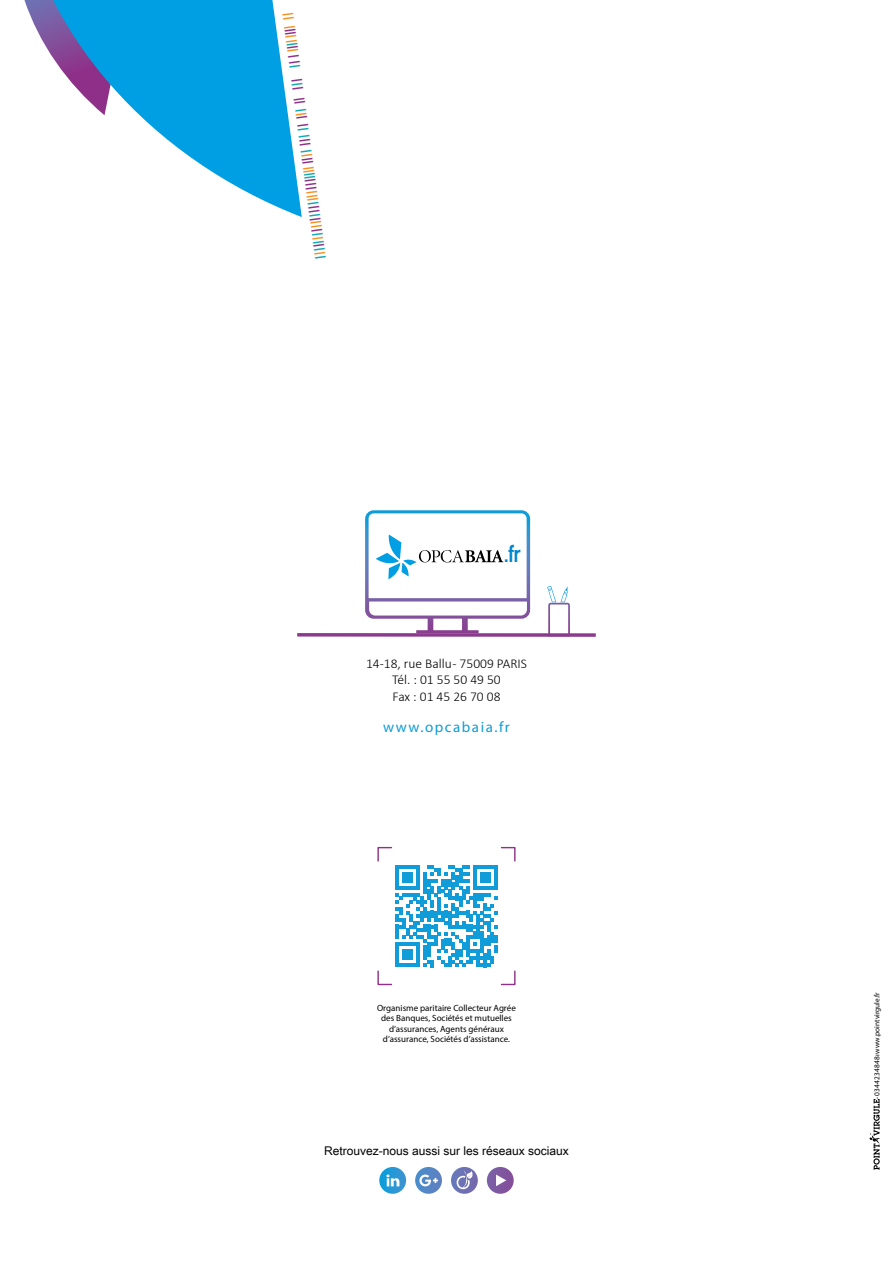
<style>
.page{position:relative;width:893px;height:1263px;background:#fff}
.page>*{position:absolute;margin:0;border:0;box-sizing:border-box;transform-origin:0 0}
.t1{font:700 24px "DIN Condensed";color:#0086ce}
.t2{font:15px "Myriad Pro";letter-spacing:.1em;color:#0f9cd8}
.t3{font:300 13.5px/16.5px "Calibri";color:#000;text-align:center}
.t4{font:12px "Arial Unicode MS";color:#000}
.t5{font:9px/10.5px "Myriad Pro";color:#000;text-align:center}
.t6{font:7.5px "Myriad Pro";color:#000}
</style>
<div class="page">
<svg style="left:297px;top:633px;width:299px;height:4px"></svg>
<svg style="left:547px;top:586px;width:23px;height:50px"></svg>
<svg style="left:365px;top:510px;width:165px;height:123px"></svg>
<svg style="left:869px;top:1099px;width:11px;height:71px"></svg>
<svg style="left:379px;top:1167px;width:27px;height:27px"></svg>
<svg style="left:451px;top:1167px;width:27px;height:27px"></svg>
<svg style="left:415px;top:1167px;width:27px;height:27px"></svg>
<svg style="left:487px;top:1167px;width:27px;height:27px"></svg>
<svg style="left:377px;top:846px;width:139px;height:140px"></svg>
<svg style="left:24px;top:0;width:259px;height:210px;fill:#009fe3"></svg>
<svg style="left:283px;top:79px;width:19px;height:138px"></svg>
<h1 class="t1" style="left:504px;top:540px;width:18px">.fr</h1>
<h3 class="t3" style="left:366px;top:655px;width:162px">14-18, rue Ballu - 75009 PARIS<br>Tél. : 01 55 50 49 50<br>Fax : 01 45 26 70 08</h3>
<h2 class="t2" style="left:383px;top:718px;width:128px">www.opcabaia.fr</h2>
<p class="t5" style="left:377px;top:1002px;width:140px">Organisme paritaire Collecteur Agrée des Banques, Sociétés et mutuelles d’assurances, Agents généraux d’assurance, Sociétés d’assistance.</p>
<h3 class="t4" style="left:324px;top:1142px;width:246px">Retrouvez-nous aussi sur les réseaux sociaux</h3>
<p class="t6" style="left:872px;top:1098px;width:108px;rotate:-90deg">- 03 44 23 48 48 ı www.pointvirgule.fr</p>
</div>
